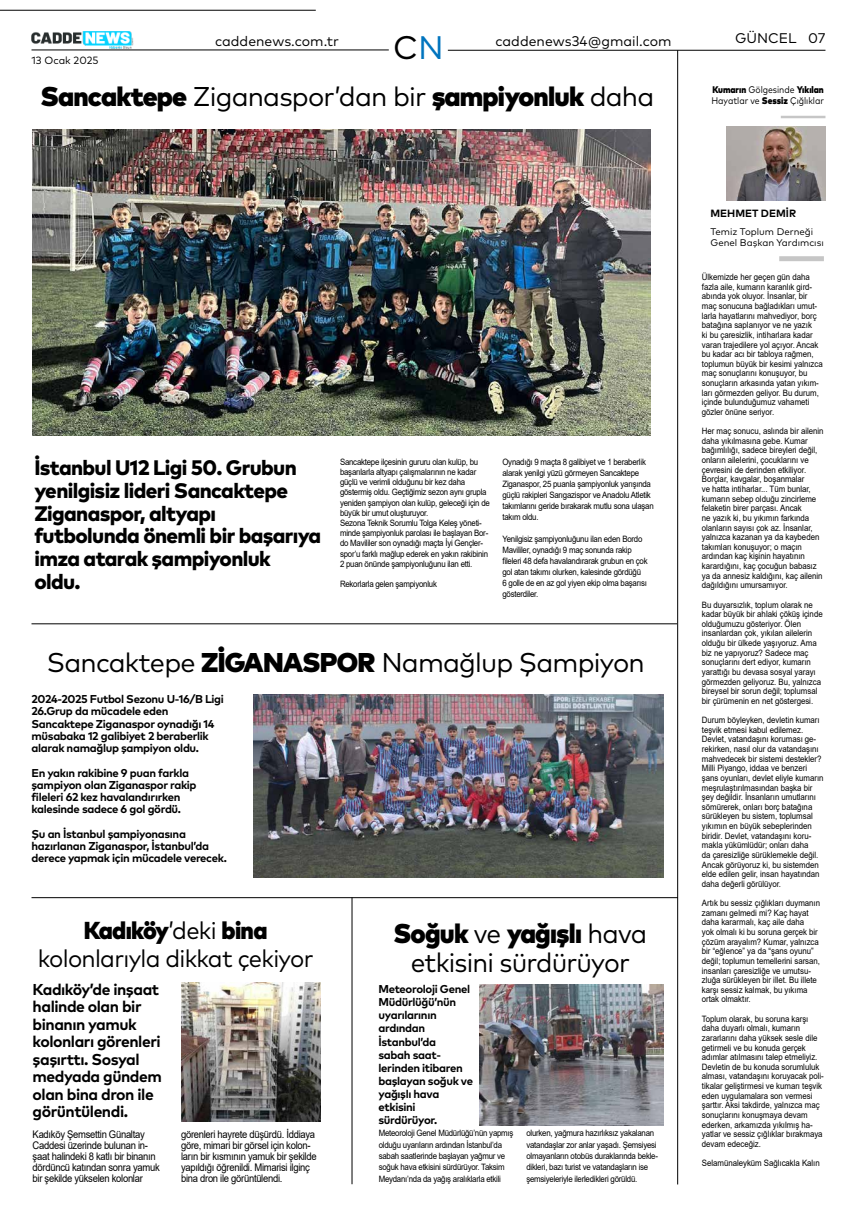
<style>
.page{position:relative;width:857px;height:1216px;background:#fff}
.page>*{position:absolute;margin:0;border:0;box-sizing:border-box;transform-origin:0 0}
.t1{font:32.55px "Mark Pro";color:#000}
.t2{font:27.12px/28.9px "Mark Pro";letter-spacing:-.03em;color:#000;text-align:center}
.t3{font:900 27.12px "Mark Pro";letter-spacing:-.03em;color:#000}
.t4{font:24.5px/28px "Mark Pro";letter-spacing:-.03em;color:#000;text-align:center}
.t5{font:800 21px/22.8px "Mark Pro";letter-spacing:-.03em;color:#000}
.t6{font:700 15.75px/17.5px "Mark Pro";letter-spacing:-.03em;color:#000}
.t7{font:14px "Mark Pro";color:#000}
.t8{font:700 11.38px/13.1px "Mark Pro";letter-spacing:-.03em;color:#000}
.t9{font:10.5px/11.1px "Arial";letter-spacing:-.03em;color:#000;scale:.9 1}
.t10{font:700 10.5px "Mark Pro";color:#000}
.t11{font:10.5px "Mark Pro";color:#000}
.t12{font:9.62px/11.5px "Mark Pro";color:#000;scale:.9 1}
.t13{font:9.62px/11.5px "Mark Pro";color:#000}
.t14{font:8.75px/9.6px "Arial";letter-spacing:-.005em;color:#000;scale:.9 1}
.t15{font:8.75px/10.2px "Arial";letter-spacing:-.03em;color:#000;scale:.9 1}
.s1{color:#0074be}
.s2{font-weight:400}
.s3{font-weight:900}
</style>
<div class="page">
<hr style="left:32px;top:50px;width:357px;height:1px;background:#000">
<hr style="left:448px;top:50px;width:377px;height:1px;background:#000">
<img style="left:480px;top:984px;width:183px;height:141px">
<img style="left:181px;top:982px;width:139px;height:139px">
<img style="left:32px;top:32px;width:102px;height:17px">
<div style="left:779px;top:256px;width:45px;height:5px;background:#c6c6c6"></div>
<hr style="left:781px;top:116px;width:44px;height:2px;background:#c6c6c6">
<img style="left:726px;top:126px;width:99px;height:74px">
<hr style="left:352px;top:897px;width:1px;height:287px;background:#000">
<hr style="left:0;top:10px;width:316px;height:1px;background:#000">
<img style="left:32px;top:129px;width:618px;height:306px">
<hr style="left:677px;top:50px;width:1px;height:1134px;background:#000">
<hr style="left:32px;top:897px;width:646px;height:1px;background:#000">
<img style="left:253px;top:694px;width:410px;height:183px">
<hr style="left:31px;top:623px;width:646px;height:1px;background:#000">
<p class="t11" style="left:32px;top:52px;width:69px">13 Ocak 2025</p>
<h1 class="t1" style="left:393px;top:23px;width:52px">C<span class="s1">N</span></h1>
<h3 class="t7" style="left:735px;top:28px;width:92px">GÜNCEL 07</h3>
<h3 class="t7" style="left:215px;top:30px;width:125px">caddenews.com.tr</h3>
<h3 class="t7" style="left:495px;top:31px;width:178px">caddenews34@gmail.com</h3>
<h2 class="t3" style="left:40px;top:76px;width:615px">Sancaktepe <span class="s2">Ziganaspor’dan bir</span> şampiyonluk <span class="s2">daha</span></h2>
<h3 class="t5" style="left:34px;top:454px;width:288px">İstanbul U12 Ligi 50. Grubun yenilgisiz lideri Sancaktepe<br>Ziganaspor, altyapı futbolunda önemli bir başarıya imza atarak şampiyonluk oldu.</h3>
<p class="t15" style="left:340px;top:456px;width:168px">Sancaktepe ilçesinin gururu olan kulüp, bu başarılarla altyapı çalışmalarının ne kadar güçlü ve verimli olduğunu bir kez daha göstermiş oldu. Geçtiğimiz sezon aynı grupla yeniden şampiyon olan kulüp, geleceği için de büyük bir umut oluşturuyor.<br>Sezona Teknik Sorumlu Tolga Keleş yöneti&shy;minde şampiyonluk parolası ile başlayan Bor&shy;do Mavililer son oynadığı maçta İyi Gençler&shy;spor’u farklı mağlup ederek en yakın rakibinin 2 puan önünde şampiyonluğunu ilan etti.</p>
<p class="t15" style="left:340px;top:579px;width:109px">Rekorlarla gelen şampiyonluk</p>
<p class="t15" style="left:502px;top:456px;width:170px;line-height:11px">Oynadığı 9 maçta 8 galibiyet ve 1 beraberlik alarak yenilgi yüzü görmeyen Sancaktepe Ziganaspor, 25 puanla şampiyonluk yarışında güçlü rakipleri Sarıgazispor ve Anadolu Atletik takımlarını geride bırakarak mutlu sona ulaşan takım oldu.</p>
<p class="t15" style="left:502px;top:533px;width:163px;line-height:11px">Yenilgisiz şampiyonluğunu ilan eden Bordo Mavililer, oynadığı 9 maç sonunda rakip fileleri 48 defa havalandırarak grubun en çok gol atan takımı olurken, kalesinde gördüğü 6 golle de en az gol yiyen ekip olma başarısı gösterdiler.</p>
<h2 class="t2" style="left:47px;top:646px;width:599px">Sancaktepe <span class="s3">ZİGANASPOR</span> Namağlup Şampiyon</h2>
<h3 class="t8" style="left:32px;top:692px;width:194px;line-height:12.2px">2024-2025 Futbol Sezonu U-16/B Ligi<br>26.Grup da mücadele eden<br>Sancaktepe Ziganaspor oynadığı 14 müsabaka 12 galibiyet 2 beraberlik alarak namağlup şampiyon oldu.</h3>
<h3 class="t8" style="left:32px;top:765px;width:167px;line-height:12.2px">En yakın rakibine 9 puan farkla şampiyon olan Ziganaspor rakip fileleri 62 kez havalandırırken kalesinde sadece 6 gol gördü.</h3>
<h3 class="t8" style="left:32px;top:826px;width:197px;line-height:12.2px">Şu an İstanbul şampiyonasına hazırlanan Ziganaspor, İstanbul’da derece yapmak için mücadele verecek.</h3>
<h3 class="t4" style="left:38px;top:914px;width:277px"><span class="s3">Kadıköy</span>’deki <span class="s3">bina </span>kolonlarıyla dikkat çekiyor</h3>
<h3 class="t6" style="left:33px;top:978px;width:131px">Kadıköy’de inşaat halinde olan bir binanın yamuk kolonları görenleri şaşırttı. Sosyal medyada gündem olan bina dron ile görüntülendi.</h3>
<p class="t9" style="left:33px;top:1128px;width:143px">Kadıköy Şemsettin Günaltay<br>Caddesi üzerinde bulunan in&shy;şaat halindeki 8 katlı bir binanın dördüncü katından sonra yamuk bir şekilde yükselen kolonlar</p>
<p class="t9" style="left:181px;top:1128px;width:152px">görenleri hayrete düşürdü. İddiaya göre, mimari bir görsel için kolon&shy;ların bir kısmının yamuk bir şekilde yapıldığı öğrenildi. Mimarisi ilginç bina dron ile görüntülendi.</p>
<h2 class="t2" style="left:393px;top:917px;width:255px"><span class="s3">Soğuk</span> ve <span class="s3">yağışlı</span> hava etkisini sürdürüyor</h2>
<h3 class="t8" style="left:378px;top:981px;width:96px">Meteoroloji Genel<br>Müdürlüğü’nün uyarılarının ardından<br>İstanbul’da<br>sabah saat&shy;lerinden itibaren başlayan soğuk ve yağışlı hava etkisini sürdürüyor.</h3>
<p class="t15" style="left:379px;top:1127px;width:151px;line-height:11.5px">Meteoroloji Genel Müdürlüğü’nün yapmış olduğu uyarıların ardından İstanbul’da sabah saatlerinde başlayan yağmur ve soğuk hava etkisini sürdürüyor. Taksim Meydanı’nda da yağış aralıklarla etkili</p>
<p class="t15" style="left:526px;top:1127px;width:148px;line-height:11.5px">olurken, yağmura hazırlıksız yakalanan vatandaşlar zor anlar yaşadı. Şemsiyesi olmayanların otobüs duraklarında bekle&shy;dikleri, bazı turist ve vatandaşların ise şemsiyeleriyle ilerledikleri görüldü.</p>
<p class="t12" style="left:711px;top:83px;width:126px"><span class="s3">Kumarın</span> Gölgesinde <span class="s3">Yıkılan<br></span>Hayatlar ve <span class="s3">Sessiz</span> Çığlıklar</p>
<p class="t10" style="left:710px;top:205px;width:87px">MEHMET DEMİR</p>
<p class="t13" style="left:710px;top:225px;width:115px">Temiz Toplum Derneği<br>Genel Başkan Yardımcısı</p>
<p class="t14" style="left:702px;top:272px;width:136px">Ülkemizde her geçen gün daha fazla aile, kumarın karanlık gird&shy;abında yok oluyor. İnsanlar, bir maç sonucuna bağladıkları umut&shy;larla hayatlarını mahvediyor, borç batağına saplanıyor ve ne yazık<br>ki bu çaresizlik, intiharlara kadar varan trajedilere yol açıyor. Ancak bu kadar acı bir tabloya rağmen, toplumun büyük bir kesimi yalnızca maç sonuçlarını konuşuyor, bu sonuçların arkasında yatan yıkım&shy;ları görmezden geliyor. Bu durum, içinde bulunduğumuz vahameti gözler önüne seriyor.</p>
<p class="t14" style="left:702px;top:426px;width:137px">Her maç sonucu, aslında bir ailenin daha yıkılmasına gebe. Kumar bağımlılığı, sadece bireyleri değil, onların ailelerini, çocuklarını ve çevresini de derinden etkiliyor.<br>Borçlar, kavgalar, boşanmalar<br>ve hatta intiharlar... Tüm bunlar, kumarın sebep olduğu zincirleme felaketin birer parçası. Ancak<br>ne yazık ki, bu yıkımın farkında olanların sayısı çok az. İnsanlar, yalnızca kazanan ya da kaybeden takımları konuşuyor; o maçın ardından kaç kişinin hayatının karardığını, kaç çocuğun babasız ya da annesiz kaldığını, kaç ailenin dağıldığını umursamıyor.</p>
<p class="t14" style="left:702px;top:599px;width:136px">Bu duyarsızlık, toplum olarak ne kadar büyük bir ahlaki çöküş içinde olduğumuzu gösteriyor. Ölen insanlardan çok, yıkılan ailelerin olduğu bir ülkede yaşıyoruz. Ama biz ne yapıyoruz? Sadece maç sonuçlarını dert ediyor, kumarın yarattığı bu devasa sosyal yarayı görmezden geliyoruz. Bu, yalnızca bireysel bir sorun değil; toplumsal bir çürümenin en net göstergesi.</p>
<p class="t14" style="left:702px;top:715px;width:137px">Durum böyleyken, devletin kumarı teşvik etmesi kabul edilemez.<br>Devlet, vatandaşını koruması ge&shy;rekirken, nasıl olur da vatandaşını mahvedecek bir sistemi destekler?<br>Milli Piyango, iddaa ve benzeri şans oyunları, devlet eliyle kumarın meşrulaştırılmasından başka bir şey değildir. İnsanların umutlarını sömürerek, onları borç batağına sürükleyen bu sistem, toplumsal yıkımın en büyük sebeplerinden biridir. Devlet, vatandaşını koru&shy;makla yükümlüdür; onları daha<br>da çaresizliğe sürüklemekle değil.<br>Ancak görüyoruz ki, bu sistemden elde edilen gelir, insan hayatından daha değerli görülüyor.</p>
<p class="t14" style="left:702px;top:898px;width:133px">Artık bu sessiz çığlıkları duymanın zamanı gelmedi mi? Kaç hayat daha kararmalı, kaç aile daha<br>yok olmalı ki bu soruna gerçek bir çözüm arayalım? Kumar, yalnızca bir “eğlence” ya da “şans oyunu” değil; toplumun temellerini sarsan, insanları çaresizliğe ve umutsu&shy;zluğa sürükleyen bir illet. Bu illete karşı sessiz kalmak, bu yıkıma ortak olmaktır.</p>
<p class="t14" style="left:702px;top:1013px;width:137px">Toplum olarak, bu soruna karşı daha duyarlı olmalı, kumarın zararlarını daha yüksek sesle dile getirmeli ve bu konuda gerçek adımlar atılmasını talep etmeliyiz.<br>Devletin de bu konuda sorumluluk alması, vatandaşını koruyacak poli&shy;tikalar geliştirmesi ve kumarı teşvik eden uygulamalara son vermesi şarttır. Aksi takdirde, yalnızca maç sonuçlarını konuşmaya devam ederken, arkamızda yıkılmış ha&shy;yatlar ve sessiz çığlıklar bırakmaya devam edeceğiz.</p>
<p class="t14" style="left:702px;top:1158px;width:132px">Selamünaleyküm Sağlıcakla Kalın</p>
</div>
